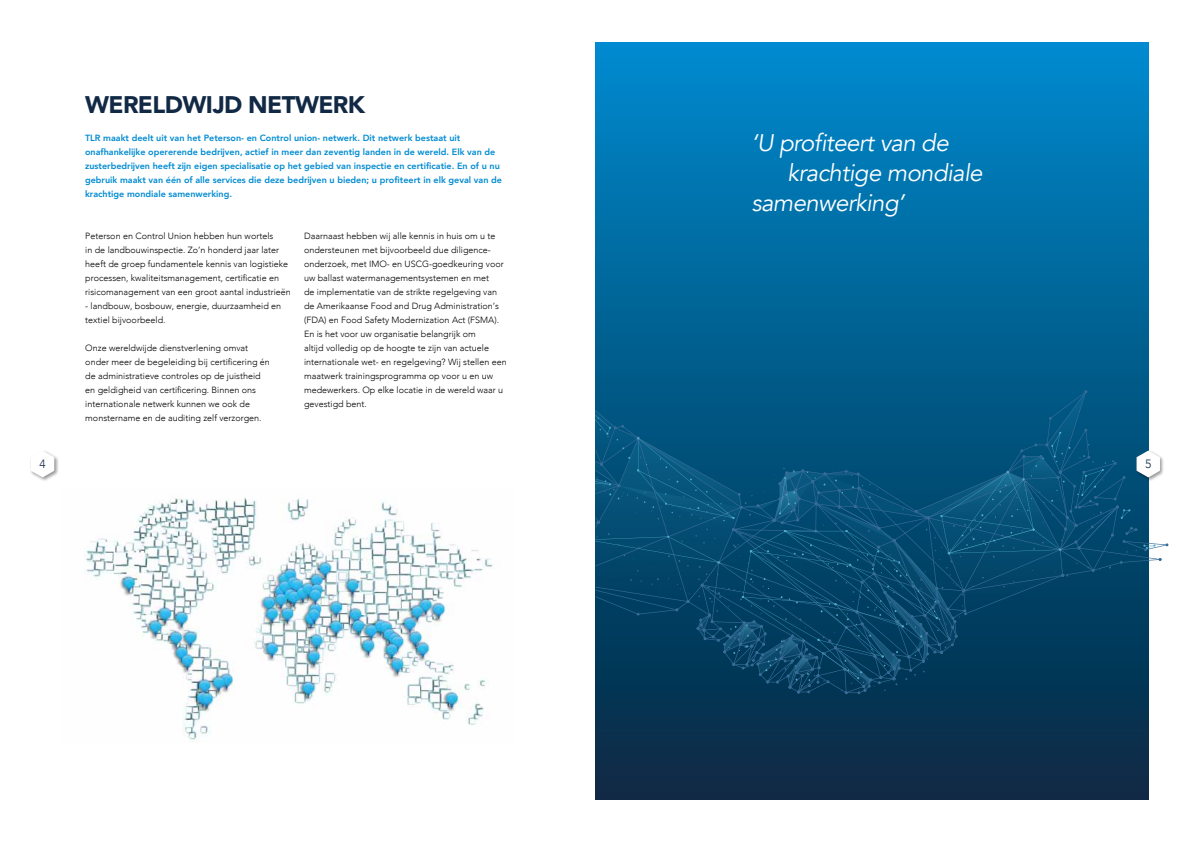
<style>
.page{position:relative;width:1191px;height:842px;background:#fff}
.page>*{position:absolute;margin:0;border:0;box-sizing:border-box;transform-origin:0 0}
.t1{font:italic 24px "Avenir";letter-spacing:-.025em;color:#fff}
.t2{font:900 24px "Avenir";letter-spacing:-.025em;color:#122945}
.t3{font:300 12px "Avenir";color:#122945}
.t4{font:300 9px/14px "Avenir";color:#000}
.t5{font:800 9px/14px "Avenir";color:#008bd2}
</style>
<div class="page">
<svg style="left:595px;top:43px;width:553px;height:756px;background:#026294"></svg>
<img style="left:85px;top:498px;width:408px;height:244px">
<div style="left:30px;top:450px;width:29px;height:32px;background:#000;opacity:.4"></div>
<svg style="left:31px;top:451px;width:23px;height:26px"></svg>
<svg style="left:595px;top:386px;width:573px;height:308px;background:#0d5176"></svg>
<h1 class="t2" style="left:85px;top:84px;width:282px">WERELDWIJD NETWERK</h1>
<p class="t5" style="left:85px;top:130px;width:418px">TLR maakt deelt uit van het Peterson- en Control union- netwerk. Dit netwerk bestaat uit onafhankelĳke opererende bedrĳven, actief in meer dan zeventig landen in de wereld. Elk van de zusterbedrĳven heeft zĳn eigen specialisatie op het gebied van inspectie en certificatie. En of u nu gebruik maakt van één of alle services die deze bedrĳven u bieden; u profiteert in elk geval van de krachtige mondiale samenwerking.</p>
<p class="t4" style="left:85px;top:228px;width:207px">Peterson en Control Union hebben hun wortels<br>in de landbouwinspectie. Zo’n honderd jaar later heeft de groep fundamentele kennis van logistieke processen, kwaliteitsmanagement, certificatie en risicomanagement van een groot aantal industrieën</p>
<p class="t4" style="left:85px;top:298px;width:197px">- landbouw, bosbouw, energie, duurzaamheid en textiel bijvoorbeeld.</p>
<p class="t4" style="left:85px;top:340px;width:186px">Onze wereldwijde dienstverlening omvat onder meer de begeleiding bij certificering én de administratieve controles op de juistheid en geldigheid van certificering. Binnen ons internationale netwerk kunnen we ook de monstername en de auditing zelf verzorgen.</p>
<p class="t4" style="left:304px;top:228px;width:204px">Daarnaast hebben wij alle kennis in huis om u te ondersteunen met bijvoorbeeld due diligence&shy;onderzoek, met IMO- en USCG-goedkeuring voor uw ballast watermanagementsystemen en met<br>de implementatie van de strikte regelgeving van de Amerikaanse Food and Drug Administration’s (FDA) en Food Safety Modernization Act (FSMA).<br>En is het voor uw organisatie belangrijk om<br>altijd volledig op de hoogte te zijn van actuele internationale wet- en regelgeving? Wij stellen een maatwerk trainingsprogramma op voor u en uw medewerkers. Op elke locatie in de wereld waar u gevestigd bent.</p>
<h1 class="t1" style="left:751px;top:129px;width:199px">‘U profiteert van de</h1>
<h1 class="t1" style="left:787px;top:159px;width:197px">krachtige mondiale</h1>
<h1 class="t1" style="left:751px;top:189px;width:154px">samenwerking’</h1>
<h2 class="t3" style="left:39px;top:457px;width:8px">4</h2>
<h2 class="t3" style="left:1145px;top:457px;width:8px">5</h2>
</div>
